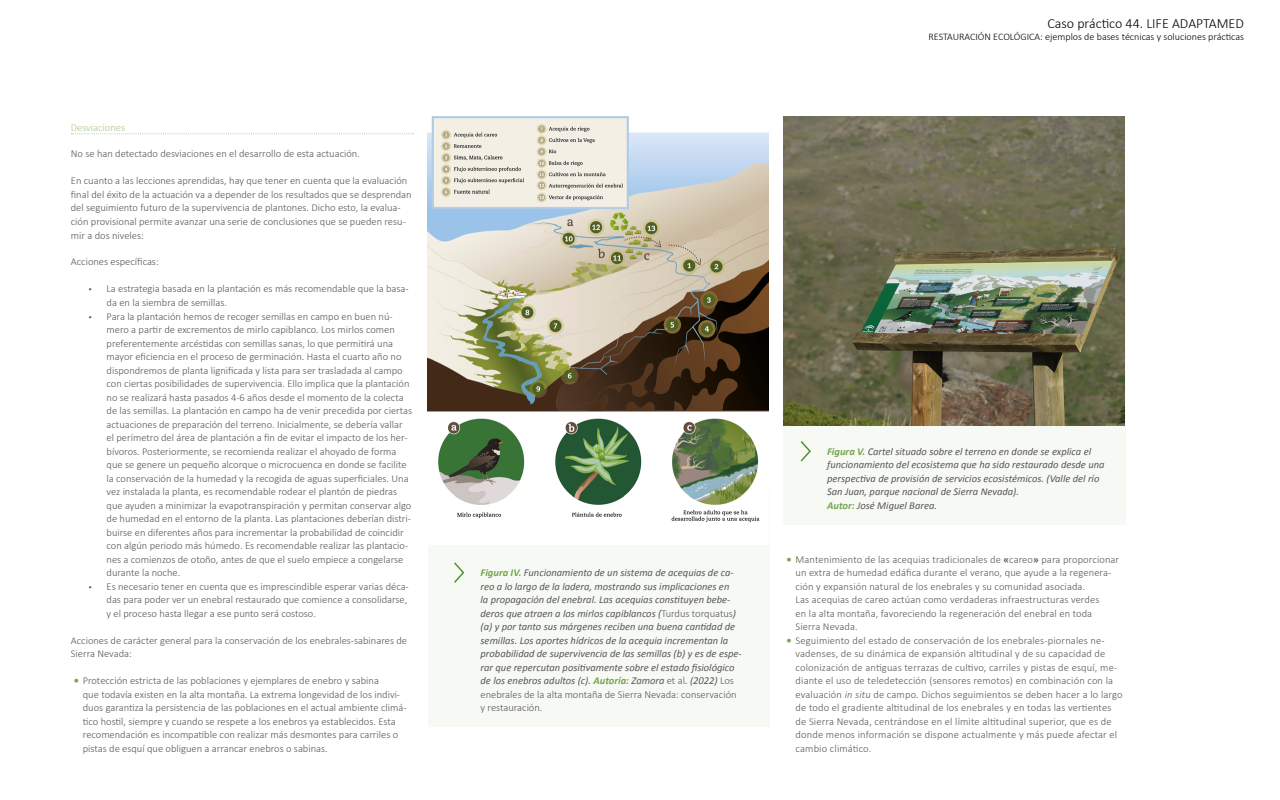
<style>
.page{position:relative;width:1280px;height:800px;background:#fff}
.page>*{position:absolute;margin:0;border:0;box-sizing:border-box;transform-origin:0 0}
.t1{font:300 14px "Calibri";color:#000}
.t2{font:300 10.5px/13.5px "Calibri";color:#575756}
.t3{font:italic 10.5px/13.5px "Calibri";color:#575756}
.t4{font:300 10.5px "Calibri";color:#aac58e}
.t5{font:300 10.1px "Calibri";color:#000}
.s1{font-family:"Myriad Pro";font-weight:400}
.s2{font-weight:700;color:#74a54c}
.s3{font-weight:300;font-style:normal}
.s4{font-weight:700}
.s5{font-style:italic}
</style>
<div class="page">
<svg style="left:71px;top:133px;width:343px;height:1px"></svg>
<div style="left:428px;top:489px;width:342px;height:238px;background:#f7f9f4"></div>
<img style="left:427px;top:116px;width:342px;height:429px">
<div style="left:783px;top:249px;width:342px;height:276px;background:#f7f9f4"></div>
<img style="left:783px;top:116px;width:342px;height:310px">
<svg style="left:801px;top:441px;width:10px;height:20px"></svg>
<svg style="left:454px;top:562px;width:10px;height:21px"></svg>
<p class="t4" style="left:71px;top:121px;width:56px">Desviaciones</p>
<p class="t2" style="left:71px;top:147px;width:291px">No se han detectado desviaciones en el desarrollo de esta actuación.</p>
<p class="t2" style="left:71px;top:174px;width:342px">En cuanto a las lecciones aprendidas, hay que tener en cuenta que la evaluación final del éxito de la actuación va a depender de los resultados que se desprendan del seguimiento futuro de la supervivencia de plantones. Dicho esto, la evalua&shy;ción provisional permite avanzar una serie de conclusiones que se pueden resu&shy;mir a dos niveles:</p>
<p class="t2" style="left:71px;top:255px;width:89px">Acciones específicas:</p>
<p class="t2" style="left:107px;top:282px;width:304px;text-indent:-18px"><span class="s1">•</span> La estrategia basada en la plantación es más recomendable que la basa&shy;da en la siembra de semillas.</p>
<p class="t2" style="left:107px;top:309px;width:307px;text-indent:-18px"><span class="s1">•</span> Para la plantación hemos de recoger semillas en campo en buen nú&shy;mero a partir de excrementos de mirlo capiblanco. Los mirlos comen preferentemente arcéstidas con semillas sanas, lo que permitirá una mayor eficiencia en el proceso de germinación. Hasta el cuarto año no dispondremos de planta lignificada y lista para ser trasladada al campo con ciertas posibilidades de supervivencia. Ello implica que la plantación no se realizará hasta pasados 4-6 años desde el momento de la colecta de las semillas. La plantación en campo ha de venir precedida por ciertas actuaciones de preparación del terreno. Inicialmente, se debería vallar el perímetro del área de plantación a fin de evitar el impacto de los her&shy;bívoros. Posteriormente, se recomienda realizar el ahoyado de forma que se genere un pequeño alcorque o microcuenca en donde se facilite la conservación de la humedad y la recogida de aguas superficiales. Una vez instalada la planta, es recomendable rodear el plantón de piedras que ayuden a minimizar la evapotranspiración y permitan conservar algo de humedad en el entorno de la planta. Las plantaciones deberían distri&shy;buirse en diferentes años para incrementar la probabilidad de coincidir con algún periodo más húmedo. Es recomendable realizar las plantacio&shy;nes a comienzos de otoño, antes de que el suelo empiece a congelarse durante la noche.</p>
<p class="t2" style="left:107px;top:579px;width:304px;text-indent:-18px"><span class="s1">•</span> Es necesario tener en cuenta que es imprescindible esperar varias déca&shy;das para poder ver un enebral restaurado que comience a consolidarse, y el proceso hasta llegar a ese punto será costoso.</p>
<p class="t2" style="left:71px;top:633px;width:338px">Acciones de carácter general para la conservación de los enebrales-sabinares de<br>Sierra Nevada:</p>
<p class="t2" style="left:83px;top:674px;width:325px;text-indent:-9px"><span class="s2">•</span> Protección estricta de las poblaciones y ejemplares de enebro y sabina<br>que todavía existen en la alta montaña. La extrema longevidad de los indivi&shy;duos garantiza la persistencia de las poblaciones en el actual ambiente climá&shy;tico hostil, siempre y cuando se respete a los enebros ya establecidos. Esta recomendación es incompatible con realizar más desmontes para carriles o pistas de esquí que obliguen a arrancar enebros o sabinas.</p>
<h1 class="t1" style="left:1047px;top:14px;width:198px">Caso práctico 44. LIFE ADAPTAMED</h1>
<p class="t5" style="left:928px;top:30px;width:317px">RESTAURACIÓN ECOLÓGICA: ejemplos de bases técnicas y soluciones prácticas</p>
<p class="t3" style="left:481px;top:565px;width:263px"><span class="s2">Figura IV.</span> Funcionamiento de un sistema de acequias de ca&shy;reo a lo largo de la ladera, mostrando sus implicaciones en<br>la propagación del enebral. Las acequias constituyen bebe&shy;deros que atraen a los mirlos capiblancos (<span class="s3">Turdus torquatus</span>) (a) y por tanto sus márgenes reciben una buena cantidad de semillas. Los aportes hídricos de la acequia incrementan la probabilidad de supervivencia de las semillas (b) y es de espe&shy;rar que repercutan positivamente sobre el estado fisiológico de los enebros adultos (c). <span class="s2">Autoría:</span> Zamora <span class="s3">et al</span>. (2022) <span class="s3">Los enebrales de la alta montaña de Sierra Nevada: conservación y restauración.</span></p>
<p class="t3" style="left:827px;top:444px;width:279px"><span class="s2">Figura V.</span> Cartel situado sobre el terreno en donde se explica el funcionamiento del ecosistema que ha sido restaurado desde una perspectiva de provisión de servicios ecosistémicos. (Valle del río San Juan, parque nacional de Sierra Nevada).<br><span class="s2">Autor:</span> José Miguel Barea.</p>
<p class="t2" style="left:796px;top:552px;width:325px;text-indent:-9px"><span class="s2">•</span> Mantenimiento de las acequias tradicionales de <span class="s4">«</span>careo<span class="s4">»</span> para proporcionar un extra de humedad edáfica durante el verano, que ayude a la regenera&shy;ción y expansión natural de los enebrales y su comunidad asociada.<br>Las acequias de careo actúan como verdaderas infraestructuras verdes<br>en la alta montaña, favoreciendo la regeneración del enebral en toda Sierra Nevada.</p>
<p class="t2" style="left:796px;top:633px;width:329px;text-indent:-9px"><span class="s2">•</span> Seguimiento del estado de conservación de los enebrales-piornales ne&shy;vadenses, de su dinámica de expansión altitudinal y de su capacidad de colonización de antiguas terrazas de cultivo, carriles y pistas de esquí, me&shy;diante el uso de teledetección (sensores remotos) en combinación con la evaluación <span class="s5">in situ</span> de campo. Dichos seguimientos se deben hacer a lo largo de todo el gradiente altitudinal de los enebrales y en todas las vertientes de Sierra Nevada, centrándose en el límite altitudinal superior, que es de donde menos información se dispone actualmente y más puede afectar el cambio climático.</p>
</div>
